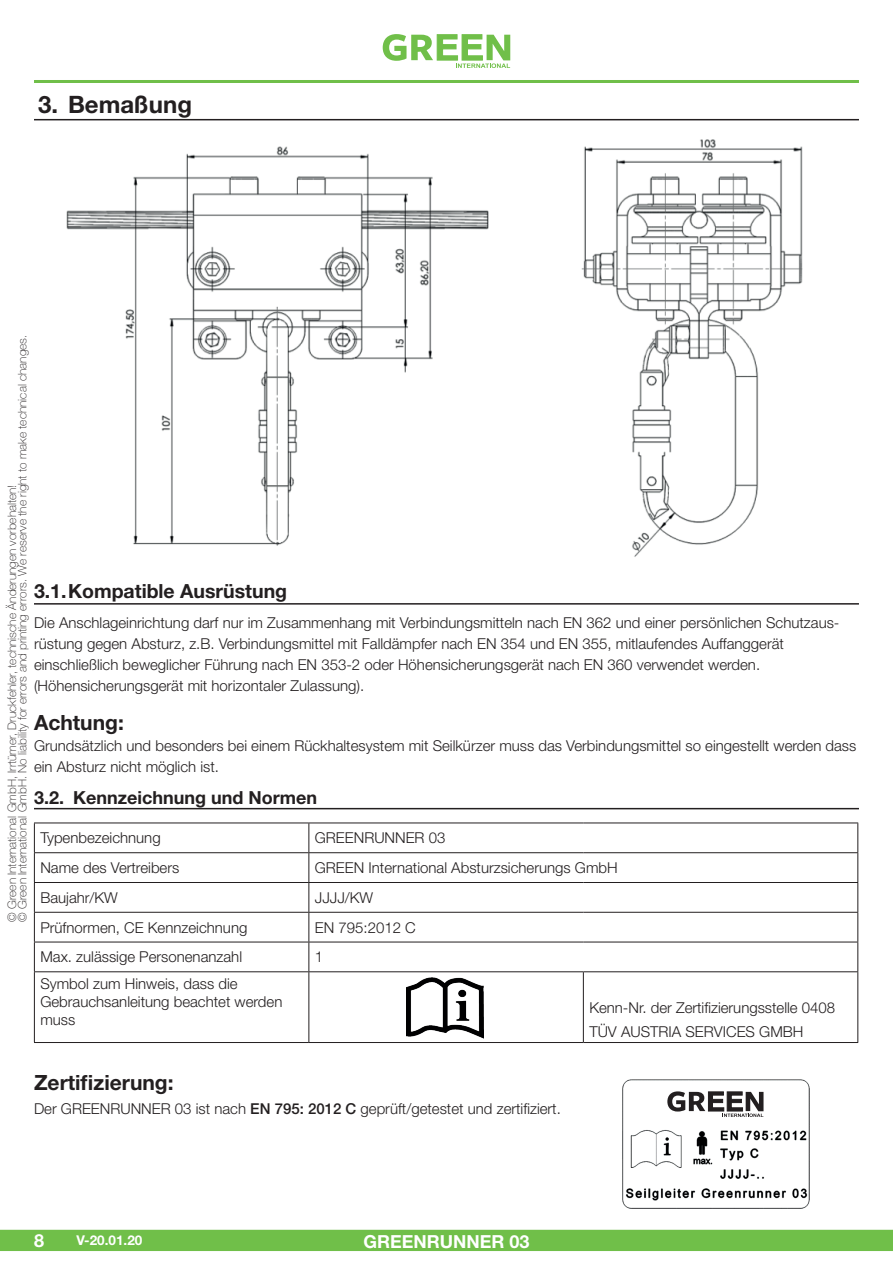
<style>
.page{position:relative;width:893px;height:1263px;background:#fff}
.page>*{position:absolute;margin:0;border:0;box-sizing:border-box;transform-origin:0 0}
.t1{font:700 24px "Helvetica Neue LT Std";color:#231f20}
.t2{font:700 21px "Helvetica Neue LT Std";color:#231f20}
.t3{font:700 19.5px "Helvetica Neue LT Std";color:#231f20}
.t4{font:700 18px "Helvetica Neue LT Std";color:#231f20}
.t5{font:700 18px "Helvetica Neue LT Std";color:#fff}
.t6{font:300 15px/21px "Helvetica Neue LT Std";color:#231f20}
.t7{font:700 13.5px "Helvetica Neue LT Std";color:#fff}
.t8{font:100 11.7px/10.5px "Helvetica Neue LT Std";color:#231f20}
.s1{font-weight:500}
</style>
<div class="page">
<svg style="left:383px;top:34px;width:127px;height:34px"></svg>
<hr style="left:34px;top:80px;width:825px;height:3px;background:#70bf49">
<div style="left:0;top:1229px;width:893px;height:22px;background:#70bf49"></div>
<hr style="left:34px;top:119px;width:825px;height:1px;background:#231f20">
<img style="left:66px;top:139px;width:737px;height:418px">
<hr style="left:34px;top:603px;width:825px;height:2px;background:#231f20">
<hr style="left:34px;top:808px;width:825px;height:1px;background:#231f20">
<hr style="left:34px;top:822px;width:275px;height:1px;background:#231f20">
<hr style="left:309px;top:822px;width:274px;height:1px;background:#231f20">
<hr style="left:583px;top:822px;width:275px;height:1px;background:#231f20">
<hr style="left:34px;top:852px;width:275px;height:1px;background:#231f20">
<hr style="left:309px;top:852px;width:274px;height:1px;background:#231f20">
<hr style="left:583px;top:852px;width:275px;height:1px;background:#231f20">
<hr style="left:34px;top:882px;width:275px;height:1px;background:#231f20">
<hr style="left:309px;top:882px;width:274px;height:1px;background:#231f20">
<hr style="left:583px;top:882px;width:275px;height:1px;background:#231f20">
<hr style="left:34px;top:912px;width:275px;height:1px;background:#231f20">
<hr style="left:309px;top:912px;width:274px;height:1px;background:#231f20">
<hr style="left:583px;top:912px;width:275px;height:1px;background:#231f20">
<hr style="left:34px;top:942px;width:275px;height:1px;background:#231f20">
<svg style="left:34px;top:823px;width:1px;height:148px"></svg>
<hr style="left:309px;top:942px;width:274px;height:1px;background:#231f20">
<svg style="left:308px;top:823px;width:1px;height:148px"></svg>
<hr style="left:583px;top:942px;width:275px;height:1px;background:#231f20">
<svg style="left:857px;top:823px;width:1px;height:148px"></svg>
<hr style="left:34px;top:971px;width:275px;height:1px;background:#231f20">
<hr style="left:34px;top:972px;width:1px;height:70px;background:#231f20">
<hr style="left:309px;top:971px;width:274px;height:1px;background:#231f20">
<hr style="left:308px;top:972px;width:1px;height:70px;background:#231f20">
<hr style="left:583px;top:971px;width:275px;height:1px;background:#231f20">
<hr style="left:583px;top:972px;width:1px;height:70px;background:#231f20">
<hr style="left:857px;top:972px;width:1px;height:70px;background:#231f20">
<hr style="left:34px;top:1042px;width:275px;height:1px;background:#231f20">
<hr style="left:309px;top:1042px;width:274px;height:1px;background:#231f20">
<hr style="left:583px;top:1042px;width:275px;height:1px;background:#231f20">
<img style="left:407px;top:977px;width:76px;height:61px">
<img style="left:622px;top:1079px;width:188px;height:130px">
<div style="left:657px;top:1084px;width:121px;height:37px;background:#fff"></div>
<svg style="left:667px;top:1091px;width:96px;height:26px"></svg>
<h1 class="t1" style="left:38px;top:89px;width:155px">3. Bemaßung</h1>
<p class="t8" style="left:7px;top:922px;width:589px;rotate:-90deg">© Green International GmbH, Irrtümer, Druckfehler, technische Änderungen vorbehalten!<br>© Green International GmbH. No liability for errors and printing errors. We reserve the right to make technical changes.</p>
<h3 class="t3" style="left:34px;top:579px;width:255px">3.1.Kompatible Ausrüstung</h3>
<p class="t6" style="left:34px;top:611px;width:807px">Die Anschlageinrichtung darf nur im Zusammenhang mit Verbindungsmitteln nach EN 362 und einer persönlichen Schutzaus&shy;rüstung gegen Absturz, z.B. Verbindungsmittel mit Falldämpfer nach EN 354 und EN 355, mitlaufendes Auffanggerät einschließlich beweglicher Führung nach EN 353-2 oder Höhensicherungsgerät nach EN 360 verwendet werden. (Höhensicherungsgerät mit horizontaler Zulassung).</p>
<h2 class="t2" style="left:34px;top:709px;width:91px">Achtung:</h2>
<p class="t6" style="left:34px;top:734px;width:824px">Grundsätzlich und besonders bei einem Rückhaltesystem mit Seilkürzer muss das Verbindungsmittel so eingestellt werden dass ein Absturz nicht möglich ist.</p>
<p class="t4" style="left:34px;top:786px;width:285px">3.2. Kennzeichnung und Normen</p>
<p class="t6" style="left:40px;top:827px;width:122px">Typenbezeichnung</p>
<p class="t6" style="left:315px;top:827px;width:132px">GREENRUNNER 03</p>
<p class="t6" style="left:40px;top:857px;width:140px">Name des Vertreibers</p>
<p class="t6" style="left:315px;top:857px;width:304px">GREEN International Absturzsicherungs GmbH</p>
<p class="t6" style="left:40px;top:886px;width:79px">Baujahr/KW</p>
<p class="t6" style="left:315px;top:886px;width:60px">JJJJ/KW</p>
<p class="t6" style="left:40px;top:916px;width:208px">Prüfnormen, CE Kennzeichnung</p>
<p class="t6" style="left:315px;top:916px;width:102px">EN 795:2012 C</p>
<p class="t6" style="left:40px;top:946px;width:203px">Max. zulässige Personenanzahl</p>
<p class="t6" style="left:315px;top:946px;width:10px">1</p>
<p class="t6" style="left:40px;top:974px;width:244px;line-height:18px">Symbol zum Hinweis, dass die<br>Gebrauchsanleitung beachtet werden muss</p>
<p class="t6" style="left:589px;top:995px;width:247px;line-height:24px">Kenn-Nr. der Zertifizierungsstelle 0408<br>TÜV AUSTRIA SERVICES GMBH</p>
<h2 class="t2" style="left:34px;top:1070px;width:141px">Zertifizierung:</h2>
<p class="t6" style="left:34px;top:1098px;width:528px">Der GREENRUNNER 03 ist nach <span class="s1">EN 795: 2012 C</span> geprüft/getestet und zertifiziert.</p>
<p class="t5" style="left:34px;top:1229px;width:12px">8</p>
<p class="t7" style="left:77px;top:1232px;width:67px">V-20.01.20</p>
<p class="t5" style="left:363px;top:1230px;width:168px">GREENRUNNER 03</p>
</div>
